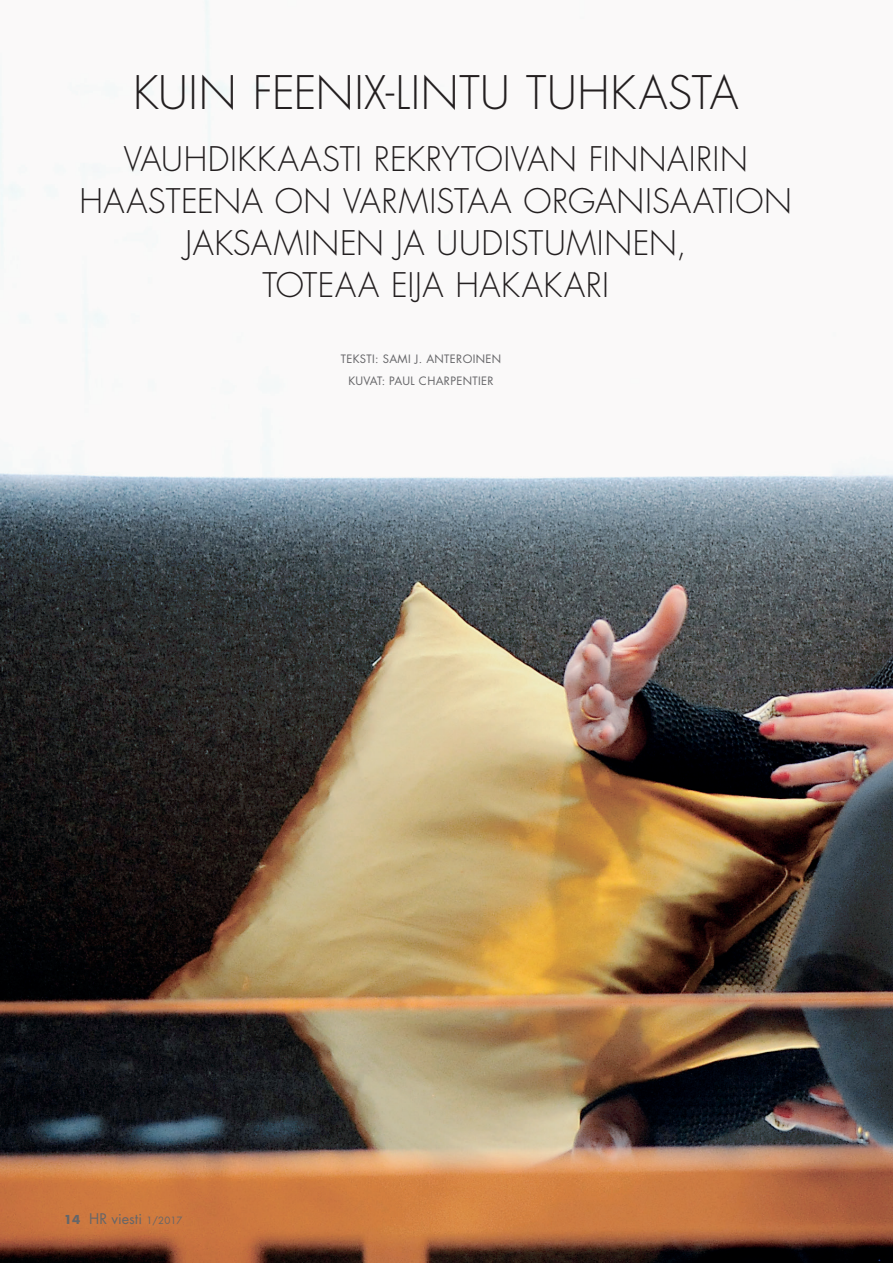
<style>
.page{position:relative;width:893px;height:1263px;background:#fff}
.page>*{position:absolute;margin:0;border:0;box-sizing:border-box;transform-origin:0 0}
.t1{font:300 45px "Futura Std";letter-spacing:.01em;color:#231f20}
.t2{font:300 33px/42px "Futura Std";letter-spacing:.015em;color:#231f20;text-align:center}
.t3{font:14.25px "Futura Std";color:#656568}
.t4{font:11.25px/22.5px "Futura Std";letter-spacing:.03em;color:#656568;text-align:center}
.s1{font-weight:700;font-size:12px}
.s2{font-size:9.75px}
</style>
<div class="page">
<img style="left:0;top:0;width:893px;height:1263px">
<h1 class="t1" style="left:133px;top:66px;width:607px">KUIN FEENIX-LINTU TUHKASTA</h1>
<p class="t2" style="left:80px;top:139px;width:714px">VAUHDIKKAASTI REKRYTOIVAN FINNAIRIN<br>HAASTEENA ON VARMISTAA ORGANISAATION<br>JAKSAMINEN JA UUDISTUMINEN,<br>TOTEAA EIJA HAKAKARI</p>
<p class="t4" style="left:341px;top:347px;width:162px">TEKSTI: SAMI J. ANTEROINEN<br>KUVAT: PAUL CHARPENTIER</p>
<p class="t3" style="left:64px;top:1209px;width:120px"><span class="s1">14</span> HR viesti <span class="s2">1/2017</span></p>
</div>
